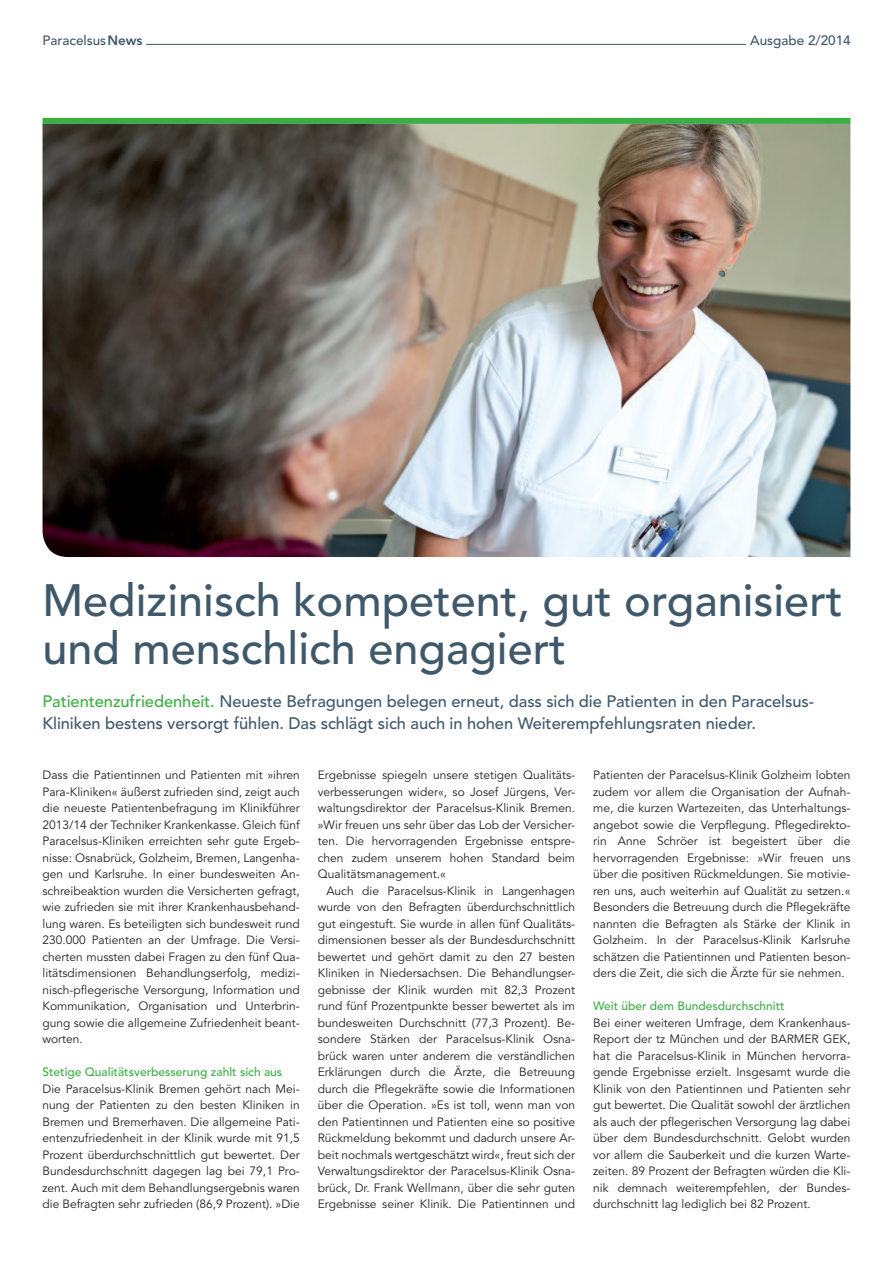
<style>
.page{position:relative;width:893px;height:1263px;background:#fff}
.page>*{position:absolute;margin:0;border:0;box-sizing:border-box;transform-origin:0 0}
.t1{font:500 45px/48px "Avenir LT Std";color:#3f596b}
.t2{font:500 16.5px/22.5px "Avenir LT Std";letter-spacing:-.005em;color:#3f596b}
.t3{font:500 13.5px "Avenir LT Std";color:#3f596b}
.t4{font:12px/16.5px "Avenir LT Std";color:#231f20;text-align:justify}
.t5{font:500 12px "Avenir LT Std";color:#3dad45}
.s1{font-weight:800}
.s2{color:#3dad45}
</style>
<div class="page">
<hr style="left:146px;top:44px;width:600px;height:1px;background:#3f596b">
<img style="left:43px;top:124px;width:807px;height:433px">
<div style="left:43px;top:118px;width:807px;height:6px;background:#3dad45"></div>
<p class="t3" style="left:43px;top:33px;width:102px">Paracelsus<span class="s1">News</span></p>
<p class="t3" style="left:750px;top:33px;width:102px">Ausgabe 2/2014</p>
<h1 class="t1" style="left:43px;top:577px;width:802px">Medizinisch kompetent, gut organisiert und menschlich engagiert</h1>
<h2 class="t2" style="left:43px;top:690px;width:773px"><span class="s2">Patientenzufriedenheit.</span> Neueste Befragungen belegen erneut, dass sich die Patienten in den Paracelsus-<br>Kliniken bestens versorgt fühlen. Das schlägt sich auch in hohen Weiterempfehlungsraten nieder.</h2>
<p class="t4" style="left:43px;top:767px;width:259px">Dass die Patientinnen und Patienten mit »ihren Para-Kliniken« äußerst zufrieden sind, zeigt auch die neueste Patientenbefragung im Klinikführer 2013/14 der Techniker Krankenkasse. Gleich fünf Paracelsus-Kliniken erreichten sehr gute Ergeb&shy;nisse: Osnabrück, Golzheim, Bremen, Langenha&shy;gen und Karlsruhe. In einer bundesweiten An&shy;schreibeaktion wurden die Versicherten gefragt, wie zufrieden sie mit ihrer Krankenhausbehand&shy;lung waren. Es beteiligten sich bundesweit rund 230.000 Patienten an der Umfrage. Die Versi&shy;cherten mussten dabei Fragen zu den fünf Qua&shy;litätsdimensionen Behandlungserfolg, medizi&shy;nisch-pflegerische Versorgung, Information und Kommunikation, Organisation und Unterbrin&shy;gung sowie die allgemeine Zufriedenheit beant&shy;worten.</p>
<p class="t5" style="left:43px;top:1065px;width:241px">Stetige Qualitätsverbesserung zahlt sich aus</p>
<p class="t4" style="left:43px;top:1081px;width:259px">Die Paracelsus-Klinik Bremen gehört nach Mei&shy;nung der Patienten zu den besten Kliniken in Bremen und Bremerhaven. Die allgemeine Pati&shy;entenzufriedenheit in der Klinik wurde mit 91,5<br>Prozent überdurchschnittlich gut bewertet. Der Bundesdurchschnitt dagegen lag bei 79,1 Pro&shy;zent. Auch mit dem Behandlungsergebnis waren die Befragten sehr zufrieden (86,9 Prozent). »Die</p>
<p class="t4" style="left:318px;top:767px;width:259px">Ergebnisse spiegeln unsere stetigen Qualitäts&shy;verbesserungen wider«, so Josef Jürgens, Ver&shy;waltungsdirektor der Paracelsus-Klinik Bremen. »Wir freuen uns sehr über das Lob der Versicher&shy;ten. Die hervorragenden Ergebnisse entspre&shy;chen zudem unserem hohen Standard beim Qualitätsmanagement.«</p>
<p class="t4" style="left:318px;top:883px;width:259px;text-indent:9px">Auch die Paracelsus-Klinik in Langenhagen wurde von den Befragten überdurchschnittlich gut eingestuft. Sie wurde in allen fünf Qualitäts&shy;dimensionen besser als der Bundesdurchschnitt bewertet und gehört damit zu den 27 besten Kliniken in Niedersachsen. Die Behandlungser&shy;gebnisse der Klinik wurden mit 82,3 Prozent rund fünf Prozentpunkte besser bewertet als im bundesweiten Durchschnitt (77,3 Prozent). Be&shy;sondere Stärken der Paracelsus-Klinik Osna&shy;brück waren unter anderem die verständlichen Erklärungen durch die Ärzte, die Betreuung durch die Pflegekräfte sowie die Informationen über die Operation. »Es ist toll, wenn man von den Patientinnen und Patienten eine so positive Rückmeldung bekommt und dadurch unsere Ar&shy;beit nochmals wertgeschätzt wird«, freut sich der Verwaltungsdirektor der Paracelsus-Klinik Osna&shy;brück, Dr. Frank Wellmann, über die sehr guten Ergebnisse seiner Klinik. Die Patientinnen und</p>
<p class="t4" style="left:593px;top:767px;width:259px">Patienten der Paracelsus-Klinik Golzheim lobten zudem vor allem die Organisation der Aufnah&shy;me, die kurzen Wartezeiten, das Unterhaltungs&shy;angebot sowie die Verpflegung. Pflegedirekto&shy;rin Anne Schröer ist begeistert über die hervorragenden Ergebnisse: »Wir freuen uns über die positiven Rückmeldungen. Sie motivie&shy;ren uns, auch weiterhin auf Qualität zu setzen.« Besonders die Betreuung durch die Pflegekräfte nannten die Befragten als Stärke der Klinik in Golzheim. In der Paracelsus-Klinik Karlsruhe schätzen die Patientinnen und Patienten beson&shy;ders die Zeit, die sich die Ärzte für sie nehmen.</p>
<p class="t5" style="left:593px;top:999px;width:193px">Weit über dem Bundesdurchschnitt</p>
<p class="t4" style="left:593px;top:1015px;width:259px">Bei einer weiteren Umfrage, dem Krankenhaus-Report der tz München und der BARMER GEK, hat die Paracelsus-Klinik in München hervorra&shy;gende Ergebnisse erzielt. Insgesamt wurde die Klinik von den Patientinnen und Patienten sehr gut bewertet. Die Qualität sowohl der ärztlichen als auch der pflegerischen Versorgung lag dabei über dem Bundesdurchschnitt. Gelobt wurden vor allem die Sauberkeit und die kurzen Warte&shy;zeiten. 89 Prozent der Befragten würden die Kli&shy;nik demnach weiterempfehlen, der Bundes&shy;durchschnitt lag lediglich bei 82 Prozent.</p>
</div>
